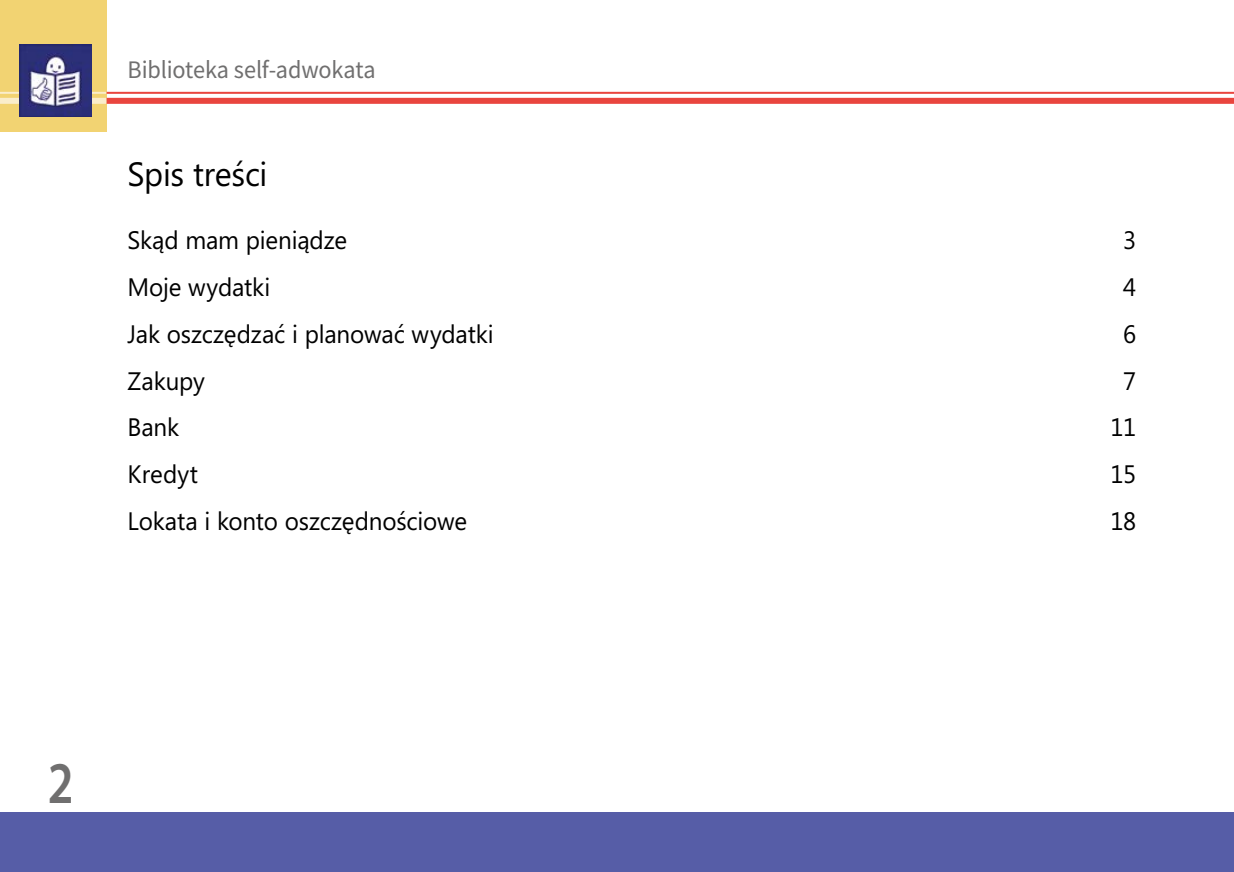
<style>
.page{position:relative;width:1234px;height:872px;background:#fff}
.page>*{position:absolute;margin:0;border:0;box-sizing:border-box;transform-origin:0 0}
.t1{font:59.4px "Myriad Variable Concept";color:#706f6f;scale:.81 1}
.Spis_tresci{font:33.6px "Microsoft Phags Pa";letter-spacing:-.01em;color:#000;scale:.96 1}
.t2{font:25.2px "Microsoft Phags Pa";letter-spacing:-.01em;color:#000;scale:.96 1}
.t3{font:25.2px "Source Sans Variable";letter-spacing:-.005em;color:#706f6f;scale:.96 1}
</style>
<div class="page">
<div style="left:0;top:0;width:106px;height:132px;background:#f2d372"></div>
<div style="left:0;top:812px;width:1233px;height:60px;background:#565da7"></div>
<hr style="left:106px;top:92px;width:1127px;height:2px;background:#e9453e">
<div style="left:106px;top:98px;width:1127px;height:6px;background:#e9453e"></div>
<hr style="left:0;top:92px;width:106px;height:2px;background:#faedcb">
<div style="left:0;top:98px;width:106px;height:6px;background:#faedcb"></div>
<img style="left:19px;top:45px;width:72px;height:72px">
<p class="t3" style="left:128px;top:55px;width:260px">Biblioteka self-adwokata</p>
<p class="Spis_tresci" style="left:128px;top:151px;width:147px">Spis treści</p>
<p class="t2" style="left:128px;top:223px;width:230px">Skąd mam pieniądze</p>
<p class="t2" style="left:1122px;top:223px;width:15px">3</p>
<p class="t2" style="left:128px;top:270px;width:150px">Moje wydatki</p>
<p class="t2" style="left:1122px;top:270px;width:15px">4</p>
<p class="t2" style="left:128px;top:316px;width:383px">Jak oszczędzać i planować wydatki</p>
<p class="t2" style="left:1122px;top:316px;width:15px">6</p>
<p class="t2" style="left:128px;top:363px;width:82px">Zakupy</p>
<p class="t2" style="left:1122px;top:363px;width:15px">7</p>
<p class="t2" style="left:128px;top:410px;width:55px">Bank</p>
<p class="t2" style="left:1110px;top:410px;width:28px">11</p>
<p class="t2" style="left:128px;top:457px;width:75px">Kredyt</p>
<p class="t2" style="left:1110px;top:457px;width:28px">15</p>
<p class="t2" style="left:128px;top:503px;width:355px">Lokata i konto oszczędnościowe</p>
<p class="t2" style="left:1110px;top:503px;width:28px">18</p>
<h1 class="t1" style="left:48px;top:748px;width:33px">2</h1>
</div>
